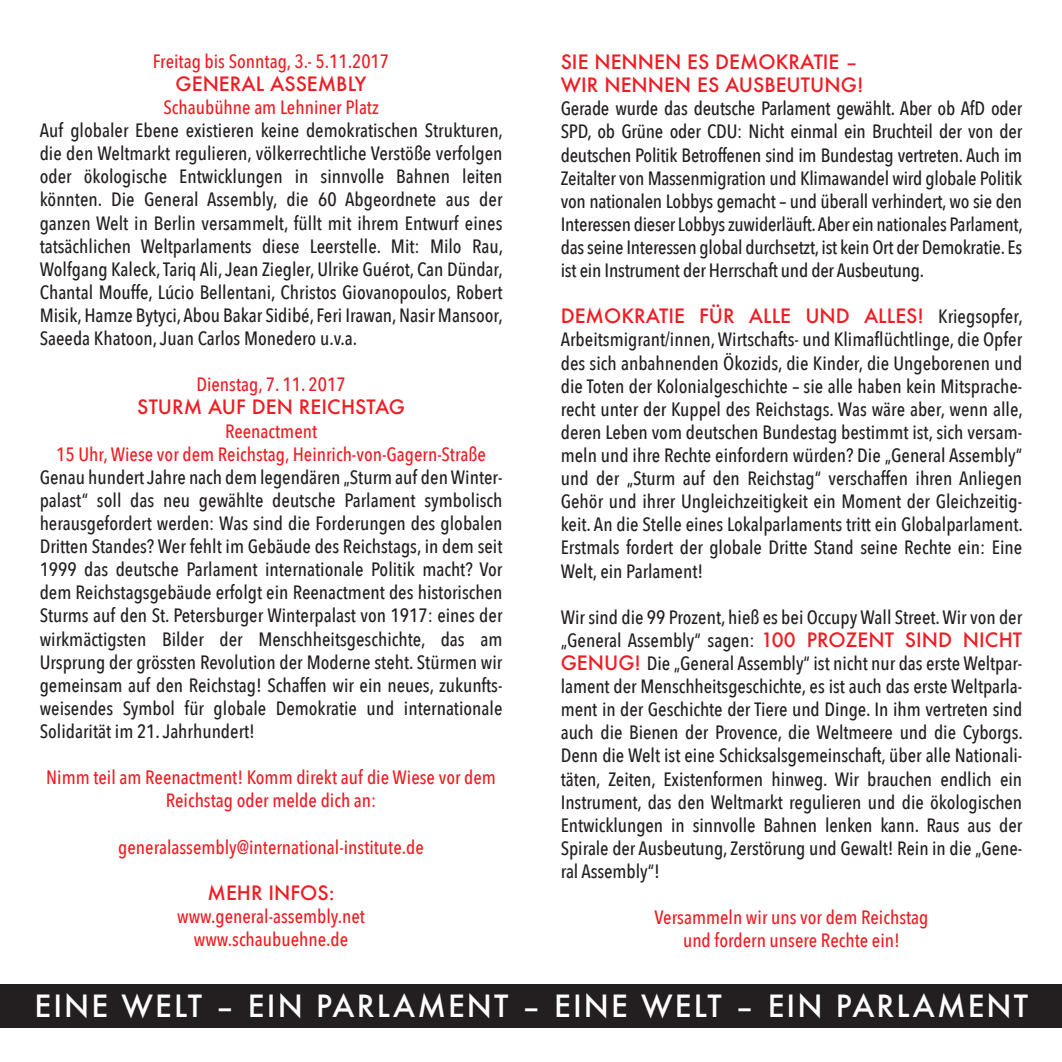
<style>
.page{position:relative;width:1062px;height:1062px;background:#fff}
.page>*{position:absolute;margin:0;border:0;box-sizing:border-box;transform-origin:0 0}
.t1{font:500 29.75px "Futura";letter-spacing:.07em;color:#fff}
.t2{font:500 19.25px/23.1px "Avenir Next Condensed";color:#231f20;text-align:justify}
.t3{font:500 19.25px/23.1px "Avenir Next Condensed";color:#ee1d23;text-align:center}
.t4{font:500 19.25px/23.1px "Futura";color:#ee1d23}
.s1{font-family:"Avenir Next Condensed";color:#231f20}
.s2{font-family:"Futura";color:#ee1d23}
</style>
<div class="page">
<div style="left:0;top:984px;width:1062px;height:43px;background:#231f20"></div>
<p class="t3" style="left:153px;top:49px;width:238px">Freitag bis Sonntag, 3.- 5.11.2017</p>
<p class="t4" style="left:176px;top:72px;width:192px">GENERAL ASSEMBLY</p>
<p class="t3" style="left:163px;top:96px;width:217px">Schaubühne am Lehniner Platz</p>
<p class="t2" style="left:40px;top:119px;width:465px">Auf globaler Ebene existieren keine demokratischen Strukturen, die den Weltmarkt regulieren, völkerrechtliche Verstöße verfolgen oder ökologische Entwicklungen in sinnvolle Bahnen leiten könnten. Die General Assembly, die 60 Abgeordnete aus der ganzen Welt in Berlin versammelt, füllt mit ihrem Entwurf eines tatsächlichen Weltparlaments diese Leerstelle. Mit: Milo Rau, Wolfgang Kaleck, Tariq Ali, Jean Ziegler, Ulrike Guérot, Can Dündar, Chantal Mouffe, Lúcio Bellentani, Christos Giovanopoulos, Robert Misik, Hamze Bytyci, Abou Bakar Sidibé, Feri Irawan, Nasir Mansoor, Saeeda Khatoon, Juan Carlos Monedero u.v.a.</p>
<p class="t3" style="left:196px;top:373px;width:151px">Dienstag, 7. 11. 2017</p>
<p class="t4" style="left:137px;top:395px;width:269px">STURM AUF DEN REICHSTAG</p>
<p class="t3" style="left:56px;top:419px;width:431px">Reenactment<br>15 Uhr, Wiese vor dem Reichstag, Heinrich-von-Gagern-Straße</p>
<p class="t2" style="left:40px;top:465px;width:464px">Genau hundert Jahre nach dem legendären „Sturm auf den Winter&shy;palast“ soll das neu gewählte deutsche Parlament symbolisch herausgefordert werden: Was sind die Forderungen des globalen Dritten Standes? Wer fehlt im Gebäude des Reichstags, in dem seit 1999 das deutsche Parlament internationale Politik macht? Vor dem Reichstagsgebäude erfolgt ein Reenactment des historischen Sturms auf den St. Petersburger Winterpalast von 1917: eines der wirkmäctigsten Bilder der Menschheitsgeschichte, das am Ursprung der grössten Revolution der Moderne steht. Stürmen wir gemeinsam auf den Reichstag! Schaffen wir ein neues, zukunfts&shy;weisendes Symbol für globale Demokratie und internationale Solidarität im 21. Jahrhundert!</p>
<p class="t3" style="left:46px;top:766px;width:451px">Nimm teil am Reenactment! Komm direkt auf die Wiese vor dem<br>Reichstag oder melde dich an:</p>
<p class="t3" style="left:118px;top:835px;width:307px">generalassembly@international-institute.de</p>
<p class="t4" style="left:207px;top:880px;width:129px">MEHR INFOS:</p>
<p class="t3" style="left:177px;top:904px;width:189px">www.general-assembly.net www.schaubuehne.de</p>
<p class="t4" style="left:561px;top:50px;width:304px">SIE NENNEN ES DEMOKRATIE –<br>WIR NENNEN ES AUSBEUTUNG!</p>
<p class="t2" style="left:561px;top:97px;width:463px">Gerade wurde das deutsche Parlament gewählt. Aber ob AfD oder SPD, ob Grüne oder CDU: Nicht einmal ein Bruchteil der von der deutschen Politik Betroffenen sind im Bundestag vertreten. Auch im Zeitalter von Massenmigration und Klimawandel wird globale Politik von nationalen Lobbys gemacht – und überall verhindert, wo sie den Interessen dieser Lobbys zuwiderläuft. Aber ein nationales Parlament, das seine Interessen global durchsetzt, ist kein Ort der Demokratie. Es ist ein Instrument der Herrschaft und der Ausbeutung.</p>
<p class="t4" style="left:561px;top:304px;width:463px">DEMOKRATIE FÜR ALLE UND ALLES! <span class="s1">Kriegsopfer,</span></p>
<p class="t2" style="left:561px;top:328px;width:463px">Arbeitsmigrant/innen, Wirtschafts- und Klimaflüchtlinge, die Opfer des sich anbahnenden Ökozids, die Kinder, die Ungeborenen und die Toten der Kolonialgeschichte – sie alle haben kein Mitsprache&shy;recht unter der Kuppel des Reichstags. Was wäre aber, wenn alle, deren Leben vom deutschen Bundestag bestimmt ist, sich versam&shy;meln und ihre Rechte einfordern würden? Die „General Assembly“ und der „Sturm auf den Reichstag“ verschaffen ihren Anliegen Gehör und ihrer Ungleichzeitigkeit ein Moment der Gleichzeitig&shy;keit. An die Stelle eines Lokalparlaments tritt ein Globalparlament.<br>Erstmals fordert der globale Dritte Stand seine Rechte ein: Eine Welt, ein Parlament!</p>
<p class="t2" style="left:561px;top:605px;width:463px">Wir sind die 99 Prozent, hieß es bei Occupy Wall Street. Wir von der „General Assembly“ sagen: <span class="s2">100 PROZENT SIND NICHT GENUG!</span> Die „General Assembly“ ist nicht nur das erste Weltpar&shy;lament der Menschheitsgeschichte, es ist auch das erste Weltparla&shy;ment in der Geschichte der Tiere und Dinge. In ihm vertreten sind auch die Bienen der Provence, die Weltmeere und die Cyborgs.<br>Denn die Welt ist eine Schicksalsgemeinschaft, über alle Nationali&shy;täten, Zeiten, Existenformen hinweg. Wir brauchen endlich ein Instrument, das den Weltmarkt regulieren und die ökologischen Entwicklungen in sinnvolle Bahnen lenken kann. Raus aus der Spirale der Ausbeutung, Zerstörung und Gewalt! Rein in die „Gene&shy;ral Assembly“!</p>
<p class="t3" style="left:654px;top:905px;width:275px">Versammeln wir uns vor dem Reichstag und fordern unsere Rechte ein!</p>
<h1 class="t1" style="left:34px;top:985px;width:995px">EINE WELT – EIN PARLAMENT – EINE WELT – EIN PARLAMENT</h1>
</div>
